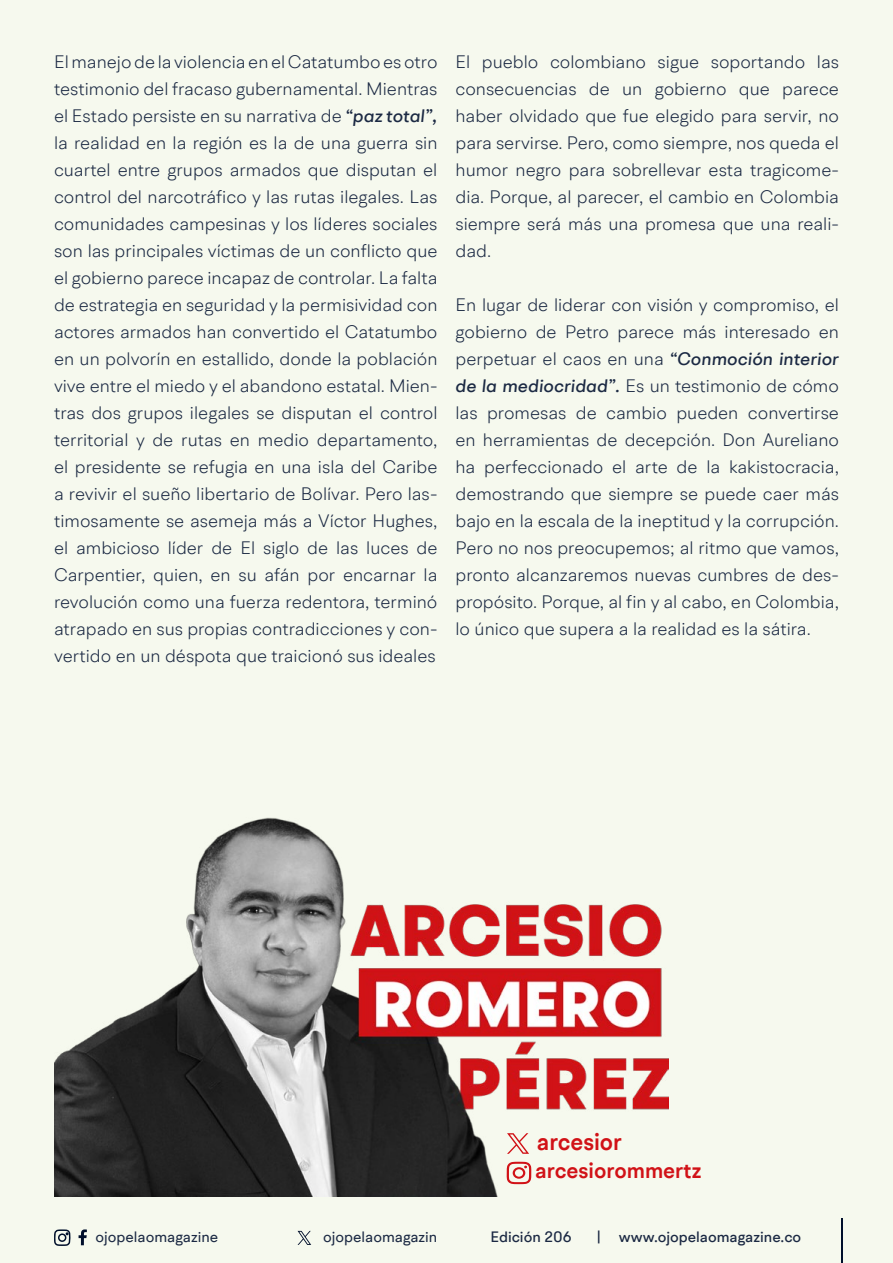
<style>
.page{position:relative;width:893px;height:1263px;background:#f6f9ee}
.page>*{position:absolute;margin:0;border:0;box-sizing:border-box;transform-origin:0 0}
.t1{font:600 23.85px "BR Hendrix";color:#d11217;scale:.96 1}
.t2{font:600 21.9px "BR Hendrix";color:#d11217}
.t3{font:300 18px/27px "BR Hendrix";color:#1b2943;text-align:justify}
.t4{font:500 15px "BR Hendrix";color:#1b2943}
.t5{font:15px "BR Hendrix";color:#1b2943}
.s1{font-weight:500;font-style:italic}
</style>
<div class="page">
<svg style="left:79px;top:1229px;width:8px;height:16px"></svg>
<svg style="left:54px;top:1229px;width:17px;height:17px"></svg>
<hr style="left:841px;top:1219px;width:1px;height:44px;background:#000f2b">
<svg style="left:298px;top:1231px;width:13px;height:14px"></svg>
<img style="left:54px;top:817px;width:614px;height:379px">
<svg style="left:507px;top:1162px;width:24px;height:22px"></svg>
<svg style="left:507px;top:1133px;width:22px;height:21px"></svg>
<p class="t3" style="left:54px;top:48px;width:385px">El manejo de la violencia en el Catatumbo es otro testimonio del fracaso gubernamental. Mientras el Estado persiste en su narrativa de <span class="s1">“paz total”, </span>la realidad en la región es la de una guerra sin cuartel entre grupos armados que disputan el control del narcotráfico y las rutas ilegales. Las comunidades campesinas y los líderes sociales son las principales víctimas de un conflicto que el gobierno parece incapaz de controlar. La falta de estrategia en seguridad y la permisividad con actores armados han convertido el Catatumbo en un polvorín en estallido, donde la población vive entre el miedo y el abandono estatal. Mien&shy;tras dos grupos ilegales se disputan el control territorial y de rutas en medio departamento, el presidente se refugia en una isla del Caribe a revivir el sueño libertario de Bolívar. Pero las&shy;timosamente se asemeja más a Víctor Hughes, el ambicioso líder de El siglo de las luces de Carpentier, quien, en su afán por encarnar la revolución como una fuerza redentora, terminó atrapado en sus propias contradicciones y con&shy;vertido en un déspota que traicionó sus ideales</p>
<p class="t3" style="left:455px;top:48px;width:385px">El pueblo colombiano sigue soportando las consecuencias de un gobierno que parece haber olvidado que fue elegido para servir, no para servirse. Pero, como siempre, nos queda el humor negro para sobrellevar esta tragicome&shy;dia. Porque, al parecer, el cambio en Colombia siempre será más una promesa que una reali&shy;dad.</p>
<p class="t3" style="left:455px;top:291px;width:385px">En lugar de liderar con visión y compromiso, el gobierno de Petro parece más interesado en perpetuar el caos en una <span class="s1">“Conmoción interior de la mediocridad”.</span> Es un testimonio de cómo las promesas de cambio pueden convertirse en herramientas de decepción. Don Aureliano ha perfeccionado el arte de la kakistocracia, demostrando que siempre se puede caer más bajo en la escala de la ineptitud y la corrupción.<br>Pero no nos preocupemos; al ritmo que vamos, pronto alcanzaremos nuevas cumbres de des&shy;propósito. Porque, al fin y al cabo, en Colombia, lo único que supera a la realidad es la sátira.</p>
<h1 class="t1" style="left:537px;top:1127px;width:90px">arcesior</h1>
<p class="t2" style="left:535px;top:1157px;width:168px">arcesiorommertz</p>
<p class="t5" style="left:96px;top:1227px;width:124px">ojopelaomagazine</p>
<p class="t5" style="left:323px;top:1227px;width:116px">ojopelaomagazin</p>
<p class="t4" style="left:490px;top:1227px;width:83px">Edición 206</p>
<p class="t4" style="left:596px;top:1227px;width:206px">| www.ojopelaomagazine.co</p>
</div>
